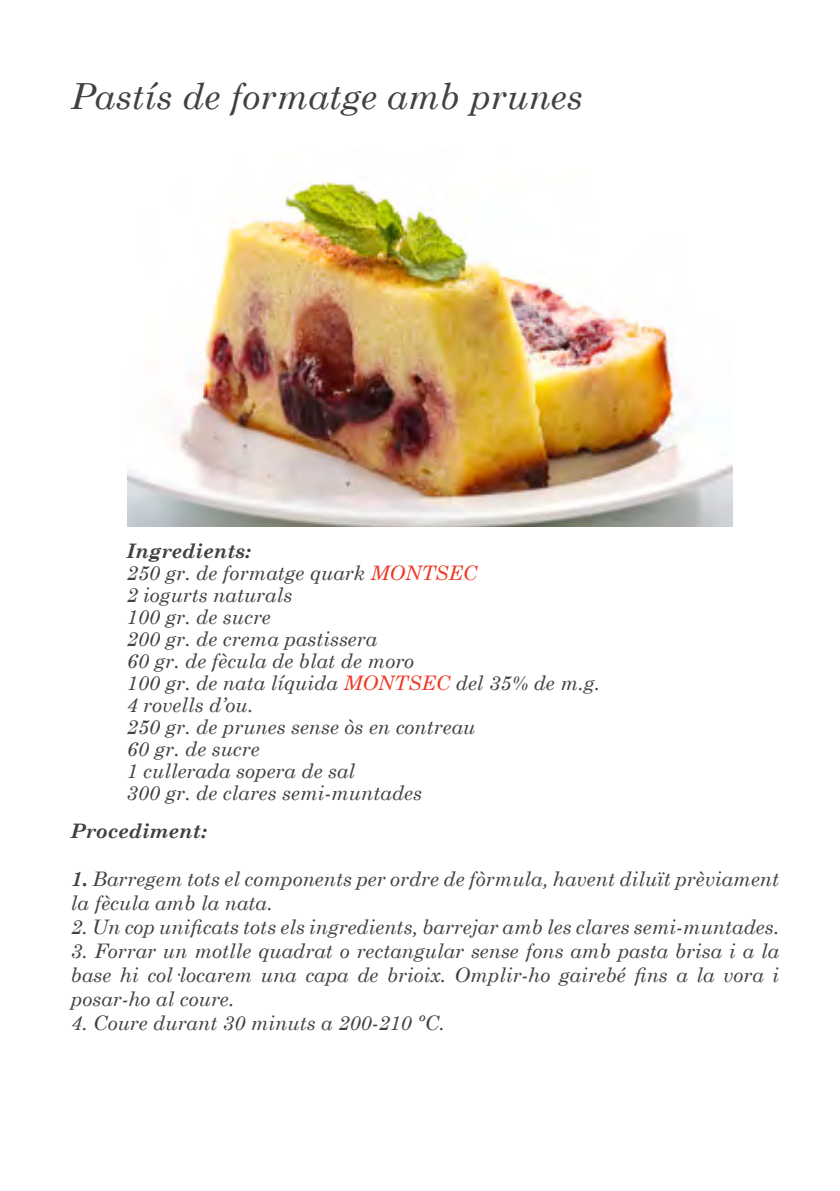
<style>
.page{position:relative;width:840px;height:1191px;background:#fff}
.page>*{position:absolute;margin:0;border:0;box-sizing:border-box;transform-origin:0 0}
.t1{font:italic 36px "Century Schoolbook";color:#414042}
.t2{font:italic 20px/22px "Century Schoolbook";color:#414042}
.t3{font:italic 700 20px "Century Schoolbook";color:#414042}
.s1{font-weight:700}
.s2{color:#ee3824}
</style>
<div class="page">
<img style="left:127px;top:181px;width:605px;height:345px">
<h1 class="t1" style="left:71px;top:74px;width:513px">Pastís de formatge amb prunes</h1>
<p class="t2" style="left:126px;top:539px;width:474px"><span class="s1">Ingredients:<br></span>250 gr. de formatge quark <span class="s2">MONTSEC<br></span>2 iogurts naturals<br>100 gr. de sucre<br>200 gr. de crema pastissera<br>60 gr. de fècula de blat de moro<br>100 gr. de nata líquida <span class="s2">MONTSEC</span> del 35% de m.g.<br>4 rovells d’ou.<br>250 gr. de prunes sense òs en contreau<br>60 gr. de sucre<br>1 cullerada sopera de sal<br>300 gr. de clares semi-muntades</p>
<p class="t3" style="left:71px;top:818px;width:137px">Procediment:</p>
<p class="t2" style="left:71px;top:866px;width:709px;line-height:24px"><span class="s1">1.</span> Barregem tots el components per ordre de fòrmula, havent diluït prèviament la fècula amb la nata.</p>
<p class="t2" style="left:71px;top:915px;width:709px">2. Un cop unificats tots els ingredients, barrejar amb les clares semi-muntades.</p>
<p class="t2" style="left:71px;top:938px;width:709px;line-height:24px;text-align:justify">3. Forrar un motlle quadrat o rectangular sense fons amb pasta brisa i a la base hi col·locarem una capa de brioix. Omplir-ho gairebé fins a la vora i posar-ho al coure.</p>
<p class="t2" style="left:71px;top:1011px;width:375px">4. Coure durant 30 minuts a 200-210 ºC.</p>
</div>
